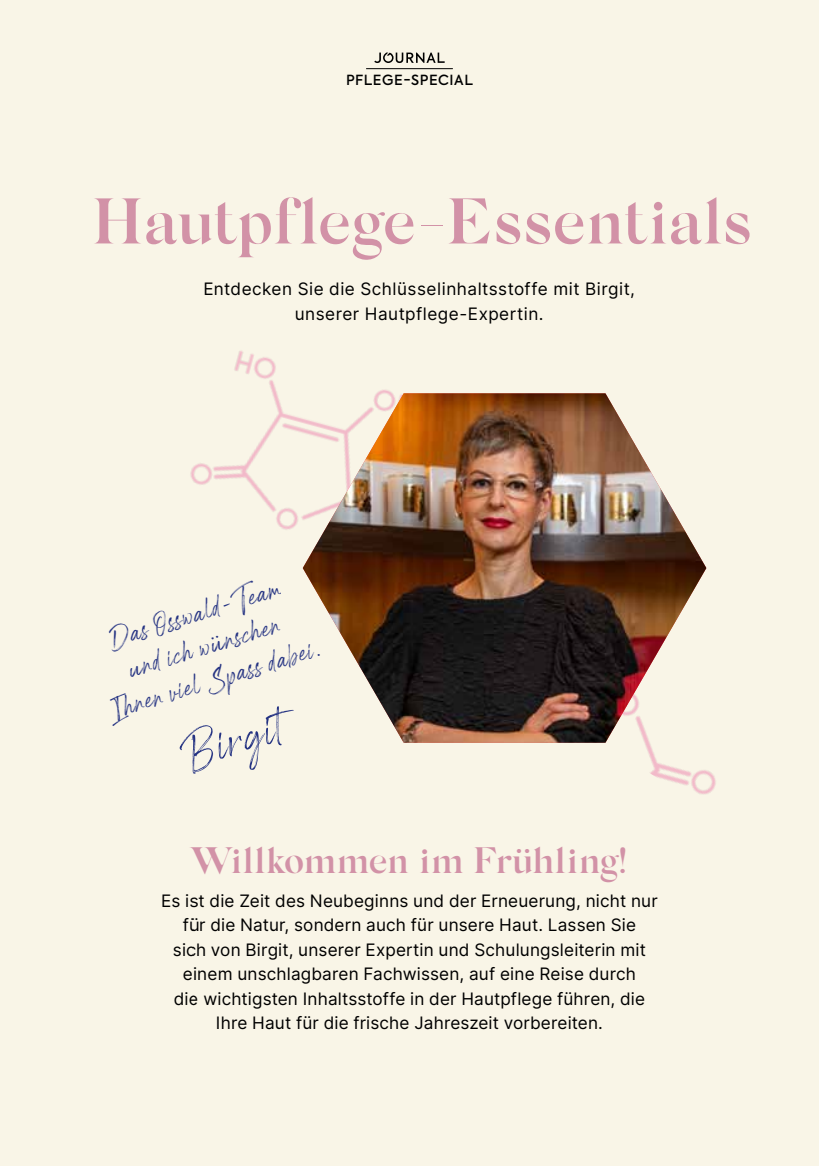
<style>
.page{position:relative;width:819px;height:1166px;background:#fff}
.page>*{position:absolute;margin:0;border:0;box-sizing:border-box;transform-origin:0 0}
.t1{font:600 64.4px "Silk Serif";letter-spacing:-.005em;color:#d292a7}
.t2{font:43.05px "Riverstyle Font";color:#243282}
.t3{font:600 36.75px "Silk Serif";letter-spacing:-.01em;color:#d292a7}
.t4{font:24.5px/34.3px "Riverstyle Font";color:#243282;text-align:center}
.t5{font:17.15px/24.5px "Inter";letter-spacing:.01em;color:#000;text-align:center}
.t6{font:17.15px/24.5px "Inter";letter-spacing:.03em;color:#000;text-align:center}
.t7{font:500 14px "Axiforma";letter-spacing:.045em;color:#000}
</style>
<div class="page">
<div style="left:0;top:0;width:818px;height:1166px;background:#f9f5e7"></div>
<img style="left:190px;top:350px;width:202px;height:219px">
<hr style="left:366px;top:68px;width:87px;height:1px;background:#000">
<svg style="left:374px;top:53px;width:70px;height:10px"></svg>
<img style="left:645px;top:567px;width:71px;height:228px">
<img style="left:303px;top:393px;width:403px;height:350px">
<p class="t7" style="left:346px;top:70px;width:128px">PFLEGE-SPECIAL</p>
<h1 class="t1" style="left:93px;top:184px;width:660px">Hautpflege-Essentials</h1>
<p class="t6" style="left:203px;top:276px;width:433px">Entdecken Sie die Schlüsselinhaltsstoffe mit Birgit, unserer Hautpflege-Expertin.</p>
<h3 class="t4" style="left:84px;top:629px;width:222px;rotate:-17deg">Das Osswald-Team<br>und ich wünschen<br>Ihnen viel Spass dabei.</h3>
<h2 class="t2" style="left:174px;top:731px;width:106px;rotate:-17deg">Birgit</h2>
<h3 class="t3" style="left:191px;top:839px;width:438px">Willkommen im Frühling!</h3>
<p class="t5" style="left:161px;top:888px;width:498px">Es ist die Zeit des Neubeginns und der Erneuerung, nicht nur für die Natur, sondern auch für unsere Haut. Lassen Sie<br>sich von Birgit, unserer Expertin und Schulungsleiterin mit einem unschlagbaren Fachwissen, auf eine Reise durch<br>die wichtigsten Inhaltsstoffe in der Hautpflege führen, die Ihre Haut für die frische Jahreszeit vorbereiten.</p>
</div>
